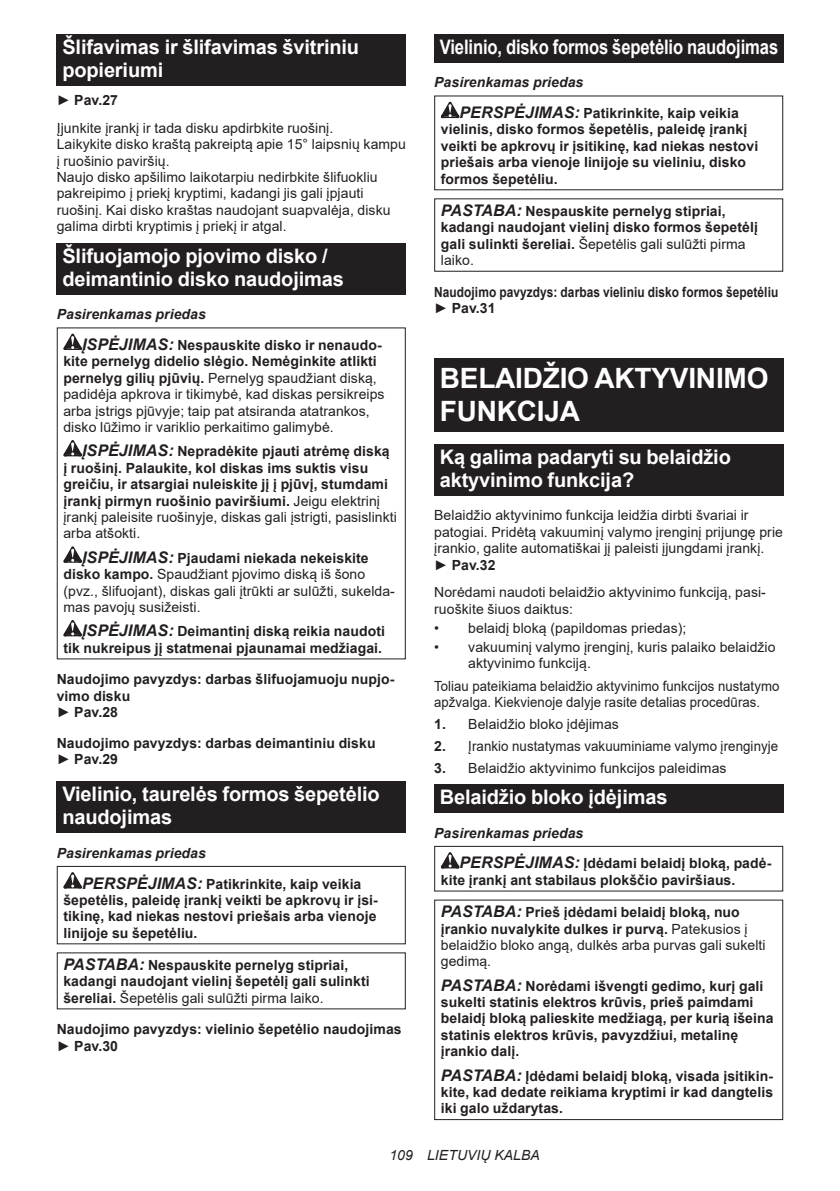
<style>
.page{position:relative;width:840px;height:1191px;background:#fff}
.page>*{position:absolute;margin:0;border:0;box-sizing:border-box;transform-origin:0 0}
.t1{font:700 28px/32.8px "Arial";letter-spacing:-.01em;color:#fff}
.t2{font:700 20px/23.4px "Arial";letter-spacing:-.01em;color:#fff}
.t3{font:700 20px "Arial";letter-spacing:-.01em;color:#fff;scale:.83 1}
.t4{font:700 14px/16.4px "Arial";letter-spacing:.005em;color:#231f20}
.t5{font:14px/16.4px "Arial";letter-spacing:.005em;color:#231f20}
.t6{font:14px/16.4px "Arial";letter-spacing:.005em;color:#231f20;scale:.94 1}
.t7{font:700 14px/16.4px "Arial";letter-spacing:.005em;color:#231f20;scale:.85 1}
.t8{font:14px "Arial";letter-spacing:.005em;color:#231f20;scale:.95 1}
.t9{font:italic 14px "Arial";letter-spacing:.005em;color:#231f20}
.s1{font-weight:700}
.s2{font-style:italic}
.s3{font-style:italic;font-size:16px}
.s4{font-weight:400}
.s5{font-weight:700;font-style:italic;font-size:16px}
</style>
<div class="page">
<div style="left:57px;top:34px;width:348px;height:52px;background:#231f20"></div>
<div style="left:57px;top:242px;width:348px;height:52px;background:#231f20"></div>
<svg style="left:63px;top:334px;width:19px;height:16px"></svg>
<svg style="left:63px;top:440px;width:19px;height:16px"></svg>
<svg style="left:63px;top:546px;width:19px;height:17px"></svg>
<svg style="left:63px;top:620px;width:19px;height:16px"></svg>
<div style="left:57px;top:781px;width:348px;height:52px;background:#231f20"></div>
<svg style="left:63px;top:872px;width:19px;height:16px"></svg>
<div style="left:57px;top:866px;width:348px;height:78px;border:1px solid #231f20"></div>
<div style="left:434px;top:34px;width:348px;height:29px;background:#231f20"></div>
<svg style="left:440px;top:102px;width:19px;height:16px"></svg>
<div style="left:434px;top:198px;width:348px;height:74px;border:1px solid #231f20"></div>
<div style="left:434px;top:358px;width:348px;height:74px;background:#231f20"></div>
<div style="left:434px;top:443px;width:348px;height:52px;background:#231f20"></div>
<div style="left:434px;top:784px;width:348px;height:29px;background:#231f20"></div>
<svg style="left:440px;top:852px;width:19px;height:16px"></svg>
<div style="left:434px;top:846px;width:348px;height:45px;border:1px solid #231f20"></div>
<div style="left:434px;top:899px;width:348px;height:221px;border:1px solid #231f20"></div>
<h2 class="t2" style="left:62px;top:36px;width:298px">Šlifavimas ir šlifavimas švitriniu popieriumi</h2>
<p class="t5" style="left:57px;top:86px;width:278px;line-height:27.8px">► <span class="s1">Pav.27<br></span>Įjunkite įrankį ir tada disku apdirbkite ruošinį.</p>
<p class="t5" style="left:57px;top:136px;width:350px">Laikykite disko kraštą pakreiptą apie 15° laipsnių kampu į ruošinio paviršių.<br>Naujo disko apšilimo laikotarpiu nedirbkite šlifuokliu pakreipimo į priekį kryptimi, kadangi jis gali įpjauti ruošinį. Kai disko kraštas naudojant suapvalėja, disku galima dirbti kryptimis į priekį ir atgal.</p>
<h2 class="t2" style="left:62px;top:244px;width:283px">Šlifuojamojo pjovimo disko / deimantinio disko naudojimas</h2>
<p class="t4" style="left:82px;top:299px;width:301px;line-height:30.6px;text-indent:-25px"><span class="s2">Pasirenkamas priedas<br></span><span class="s3">ĮSPĖJIMAS:</span> Nespauskite disko ir nenaudo-</p>
<p class="t5" style="left:63px;top:353px;width:322px"><span class="s1">kite pernelyg didelio slėgio. Nemėginkite atlikti pernelyg gilių pjūvių.</span> Pernelyg spaudžiant diską, padidėja apkrova ir tikimybė, kad diskas persikreips arba įstrigs pjūvyje; taip pat atsiranda atatrankos, disko lūžimo ir variklio perkaitimo galimybė.</p>
<p class="t4" style="left:63px;top:443px;width:335px;text-indent:19px"><span class="s3">ĮSPĖJIMAS:</span> Nepradėkite pjauti atrėmę diską į ruošinį. Palaukite, kol diskas ims suktis visu greičiu, ir atsargiai nuleiskite jį į pjūvį, stumdami įrankį pirmyn ruošinio paviršiumi. <span class="s4">Jeigu elektrinį įrankį paleisite ruošinyje, diskas gali įstrigti, pasislinkti arba atšokti.</span></p>
<p class="t5" style="left:63px;top:549px;width:333px;text-indent:19px"><span class="s5">ĮSPĖJIMAS:</span> <span class="s1">Pjaudami niekada nekeiskite disko kampo.</span> Spaudžiant pjovimo diską iš šono (pvz., šlifuojant), diskas gali įtrūkti ar sulūžti, sukelda&shy;mas pavojų susižeisti.</p>
<p class="t4" style="left:63px;top:623px;width:323px;text-align:right"><span class="s3">ĮSPĖJIMAS:</span> Deimantinį diską reikia naudoti tik nukreipus jį statmenai pjaunamai medžiagai.</p>
<p class="t4" style="left:57px;top:671px;width:339px">Naudojimo pavyzdys: darbas šlifuojamuoju nupjo&shy;vimo disku<br><span class="s4">►</span> Pav.28</p>
<p class="t4" style="left:57px;top:734px;width:320px">Naudojimo pavyzdys: darbas deimantiniu disku <span class="s4">►</span> Pav.29</p>
<h2 class="t2" style="left:62px;top:782px;width:318px">Vielinio, taurelės formos šepetėlio naudojimas</h2>
<p class="t4" style="left:82px;top:837px;width:281px;line-height:30.6px;text-indent:-25px"><span class="s2">Pasirenkamas priedas<br></span><span class="s3">PERSPĖJIMAS:</span> Patikrinkite, kaip veikia</p>
<p class="t4" style="left:63px;top:892px;width:315px;text-align:justify">šepetėlis, paleidę įrankį veikti be apkrovų ir įsi&shy;tikinę, kad niekas nestovi priešais arba vienoje linijoje su šepetėliu.</p>
<p class="t4" style="left:63px;top:957px;width:307px"><span class="s3">PASTABA:</span> Nespauskite pernelyg stipriai, kadangi naudojant vielinį šepetėlį gali sulinkti šereliai. <span class="s4">Šepetėlis gali sulūžti pirma laiko.</span></p>
<p class="t4" style="left:57px;top:1021px;width:346px">Naudojimo pavyzdys: vielinio šepetėlio naudojimas <span class="s4">►</span> Pav.30</p>
<h2 class="t3" style="left:439px;top:33px;width:409px">Vielinio, disko formos šepetėlio naudojimas</h2>
<p class="t4" style="left:459px;top:67px;width:281px;line-height:30.6px;text-indent:-25px"><span class="s2">Pasirenkamas priedas<br></span><span class="s3">PERSPĖJIMAS:</span> Patikrinkite, kaip veikia</p>
<p class="t4" style="left:440px;top:121px;width:319px">vielinis, disko formos šepetėlis, paleidę įrankį veikti be apkrovų ir įsitikinę, kad niekas nestovi priešais arba vienoje linijoje su vieliniu, disko formos šepetėliu.</p>
<p class="t4" style="left:440px;top:203px;width:318px"><span class="s3">PASTABA:</span> Nespauskite pernelyg stipriai, kadangi naudojant vielinį disko formos šepetėlį gali sulinkti šereliai. <span class="s4">Šepetėlis gali sulūžti pirma laiko.</span></p>
<p class="t7" style="left:434px;top:284px;width:406px">Naudojimo pavyzdys: darbas vieliniu disko formos šepetėliu <span class="s4">►</span> Pav.31</p>
<h1 class="t1" style="left:439px;top:362px;width:330px">BELAIDŽIO AKTYVINIMO<br>FUNKCIJA</h1>
<h2 class="t2" style="left:439px;top:445px;width:292px">Ką galima padaryti su belaidžio aktyvinimo funkcija?</h2>
<p class="t5" style="left:434px;top:507px;width:350px">Belaidžio aktyvinimo funkcija leidžia dirbti švariai ir patogiai. Pridėtą vakuuminį valymo įrenginį prijungę prie įrankio, galite automatiškai jį paleisti įjungdami įrankį.<br>► <span class="s1">Pav.32</span></p>
<p class="t5" style="left:434px;top:584px;width:333px">Norėdami naudoti belaidžio aktyvinimo funkciją, pasi&shy;ruoškite šiuos daiktus:</p>
<p class="t5" style="left:434px;top:619px;width:253px">• belaidį bloką (papildomas priedas);</p>
<p class="t5" style="left:468px;top:639px;width:309px;text-indent:-34px">• vakuuminį valymo įrenginį, kuris palaiko belaidžio aktyvinimo funkciją.</p>
<p class="t6" style="left:434px;top:677px;width:368px">Toliau pateikiama belaidžio aktyvinimo funkcijos nustatymo apžvalga. Kiekvienoje dalyje rasite detalias procedūras.</p>
<p class="t5" style="left:434px;top:715px;width:186px"><span class="s1">1.</span> Belaidžio bloko įdėjimas</p>
<p class="t8" style="left:434px;top:736px;width:363px"><span class="s1">2.</span> Įrankio nustatymas vakuuminiame valymo įrenginyje</p>
<p class="t5" style="left:434px;top:760px;width:294px"><span class="s1">3.</span> Belaidžio aktyvinimo funkcijos paleidimas</p>
<h2 class="t2" style="left:439px;top:786px;width:229px">Belaidžio bloko įdėjimas</h2>
<p class="t4" style="left:459px;top:817px;width:313px;line-height:30.6px;text-indent:-25px"><span class="s2">Pasirenkamas priedas<br></span><span class="s3">PERSPĖJIMAS:</span> Įdėdami belaidį bloką, padė-</p>
<p class="t4" style="left:440px;top:872px;width:296px">kite įrankį ant stabilaus plokščio paviršiaus.</p>
<p class="t5" style="left:440px;top:904px;width:326px"><span class="s5">PASTABA:</span> <span class="s1">Prieš įdėdami belaidį bloką, nuo įrankio nuvalykite dulkes ir purvą.</span> Patekusios į belaidžio bloko angą, dulkės arba purvas gali sukelti gedimą.</p>
<p class="t4" style="left:440px;top:977px;width:334px"><span class="s3">PASTABA:</span> Norėdami išvengti gedimo, kurį gali sukelti statinis elektros krūvis, prieš paimdami belaidį bloką palieskite medžiagą, per kurią išeina statinis elektros krūvis, pavyzdžiui, metalinę įrankio dalį.</p>
<p class="t4" style="left:440px;top:1067px;width:334px;text-align:justify"><span class="s3">PASTABA:</span> Įdėdami belaidį bloką, visada įsitikin&shy;kite, kad dedate reikiama kryptimi ir kad dangtelis iki galo uždarytas.</p>
<p class="t9" style="left:389px;top:1146px;width:152px">109 LIETUVIŲ KALBA</p>
</div>
